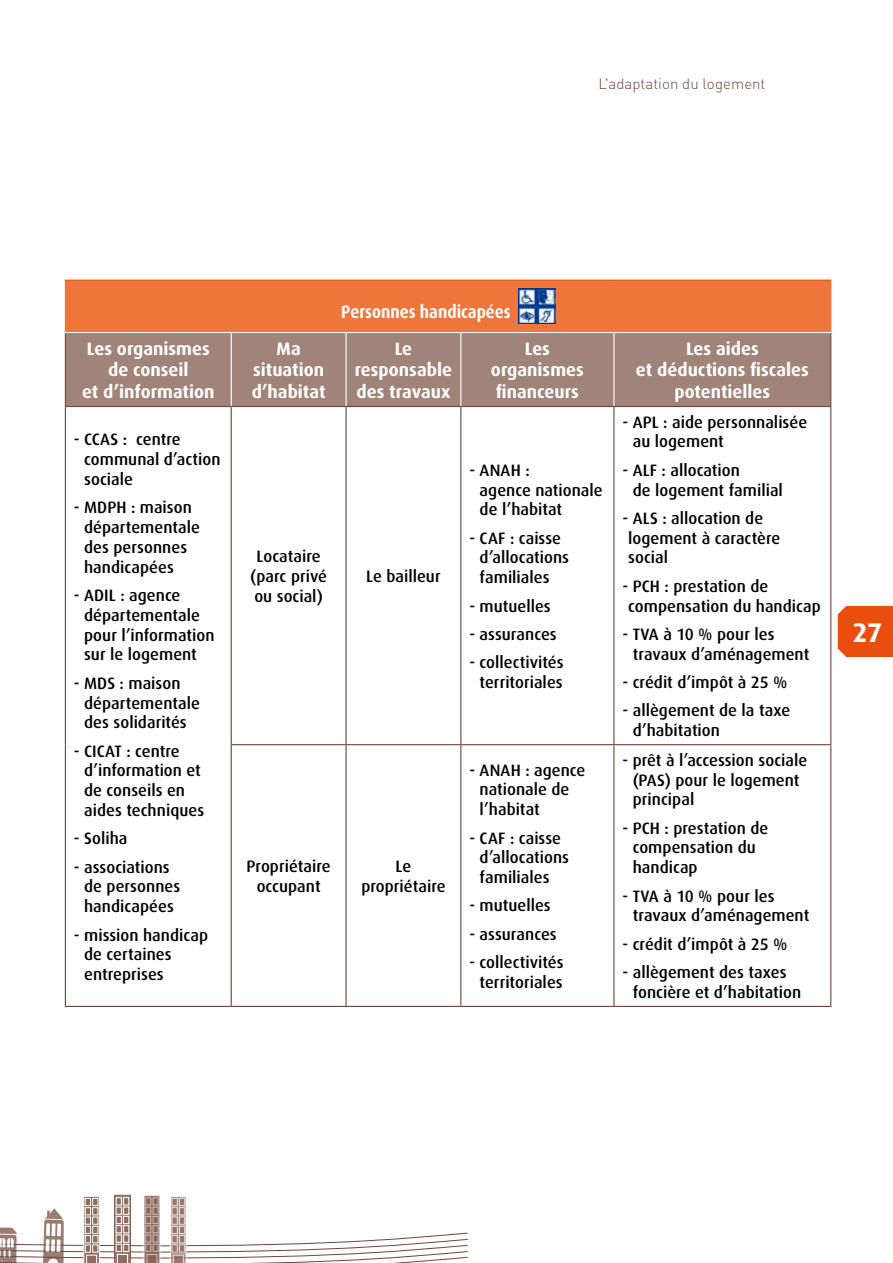
<style>
.page{position:relative;width:893px;height:1263px;background:#fff}
.page>*{position:absolute;margin:0;border:0;box-sizing:border-box;transform-origin:0 0}
.t1{font:700 27px "Dax OT";color:#fff}
.t2{font:700 18px/21.6px "Dax OT";color:#fff;text-align:center}
.t3{font:700 18px "Dax OT";color:#fff;scale:.9 1}
.t4{font:500 16.5px/19.8px "Dax OT";color:#000}
.t5{font:300 15px "DIN";letter-spacing:.005em;color:#6e4639}
</style>
<div class="page">
<div style="left:838px;top:606px;width:55px;height:51px;background:#e94e0f"></div>
<svg style="left:0;top:1195px;width:468px;height:68px"></svg>
<svg style="left:57px;top:1224px;width:4px;height:12px"></svg>
<svg style="left:52px;top:1223px;width:4px;height:13px"></svg>
<svg style="left:46px;top:1223px;width:4px;height:13px"></svg>
<svg style="left:57px;top:1239px;width:4px;height:13px"></svg>
<svg style="left:51px;top:1239px;width:4px;height:13px"></svg>
<svg style="left:46px;top:1239px;width:4px;height:13px"></svg>
<div style="left:65px;top:280px;width:766px;height:52px;background:#ee763b"></div>
<div style="left:66px;top:333px;width:764px;height:73px;background:#a18479"></div>
<svg style="left:66px;top:407px;width:764px;height:599px"></svg>
<hr style="left:65px;top:280px;width:166px;height:1px;background:#e94e0f">
<hr style="left:231px;top:280px;width:115px;height:1px;background:#e94e0f">
<hr style="left:346px;top:280px;width:115px;height:1px;background:#e94e0f">
<hr style="left:461px;top:280px;width:153px;height:1px;background:#e94e0f">
<hr style="left:614px;top:280px;width:217px;height:1px;background:#e94e0f">
<hr style="left:65px;top:333px;width:1px;height:73px;background:#6e4639">
<hr style="left:830px;top:333px;width:1px;height:73px;background:#6e4639">
<hr style="left:65px;top:406px;width:166px;height:1px;background:#6e4639">
<hr style="left:231px;top:406px;width:115px;height:1px;background:#6e4639">
<hr style="left:346px;top:406px;width:115px;height:1px;background:#6e4639">
<hr style="left:461px;top:406px;width:153px;height:1px;background:#6e4639">
<hr style="left:614px;top:406px;width:217px;height:1px;background:#6e4639">
<hr style="left:231px;top:333px;width:1px;height:73px;background:#fff">
<hr style="left:345px;top:333px;width:2px;height:73px;background:#fff">
<hr style="left:460px;top:333px;width:1px;height:73px;background:#fff">
<hr style="left:613px;top:333px;width:1px;height:73px;background:#fff">
<hr style="left:65px;top:407px;width:1px;height:338px;background:#6e4639">
<hr style="left:231px;top:407px;width:1px;height:337px;background:#6e4639">
<hr style="left:345px;top:407px;width:2px;height:337px;background:#6e4639">
<hr style="left:460px;top:407px;width:1px;height:337px;background:#6e4639">
<hr style="left:613px;top:407px;width:1px;height:337px;background:#6e4639">
<hr style="left:830px;top:407px;width:1px;height:337px;background:#6e4639">
<hr style="left:65px;top:745px;width:1px;height:261px;background:#6e4639">
<hr style="left:231px;top:745px;width:1px;height:261px;background:#6e4639">
<hr style="left:345px;top:745px;width:2px;height:261px;background:#6e4639">
<hr style="left:460px;top:745px;width:1px;height:261px;background:#6e4639">
<hr style="left:613px;top:745px;width:1px;height:261px;background:#6e4639">
<hr style="left:830px;top:745px;width:1px;height:261px;background:#6e4639">
<hr style="left:65px;top:1006px;width:166px;height:1px;background:#6e4639">
<hr style="left:231px;top:744px;width:115px;height:1px;background:#6e4639">
<hr style="left:346px;top:744px;width:115px;height:1px;background:#6e4639">
<hr style="left:461px;top:744px;width:153px;height:1px;background:#6e4639">
<hr style="left:614px;top:744px;width:217px;height:1px;background:#6e4639">
<hr style="left:231px;top:1006px;width:115px;height:1px;background:#6e4639">
<hr style="left:346px;top:1006px;width:115px;height:1px;background:#6e4639">
<hr style="left:461px;top:1006px;width:153px;height:1px;background:#6e4639">
<hr style="left:614px;top:1006px;width:217px;height:1px;background:#6e4639">
<img style="left:519px;top:289px;width:36px;height:35px">
<p class="t5" style="left:598px;top:74px;width:168px">L'adaptation du logement</p>
<p class="t3" style="left:341px;top:302px;width:190px">Personnes handicapées</p>
<p class="t2" style="left:82px;top:338px;width:134px">Les organismes de conseil<br>et d’information</p>
<p class="t2" style="left:252px;top:338px;width:75px">Ma situation d’habitat</p>
<p class="t2" style="left:355px;top:338px;width:99px">Le responsable des travaux</p>
<p class="t2" style="left:491px;top:338px;width:94px">Les organismes financeurs</p>
<p class="t2" style="left:636px;top:338px;width:174px">Les aides<br>et déductions fiscales potentielles</p>
<p class="t4" style="left:84px;top:430px;width:138px;text-indent:-10px">- CCAS : centre communal d’action sociale</p>
<p class="t4" style="left:84px;top:498px;width:117px;text-indent:-10px">- MDPH : maison départementale des personnes handicapées</p>
<p class="t4" style="left:84px;top:585px;width:132px;text-indent:-10px">- ADIL : agence départementale pour l’information sur le logement</p>
<p class="t4" style="left:84px;top:673px;width:117px;text-indent:-10px">- MDS : maison départementale des solidarités</p>
<p class="t4" style="left:84px;top:741px;width:122px;text-indent:-10px">- CICAT : centre d’information et de conseils en aides techniques</p>
<p class="t4" style="left:74px;top:829px;width:55px">- Soliha</p>
<p class="t4" style="left:84px;top:857px;width:98px;text-indent:-10px">- associations de personnes handicapées</p>
<p class="t4" style="left:84px;top:925px;width:125px;text-indent:-10px">- mission handicap de certaines entreprises</p>
<p class="t4" style="left:633px;top:412px;width:176px;text-indent:-10px">- APL : aide personnalisée au logement</p>
<p class="t4" style="left:633px;top:460px;width:152px;text-indent:-10px">- ALF : allocation<br>de logement familial</p>
<p class="t4" style="left:628px;top:508px;width:154px;text-indent:-6px">- ALS : allocation de logement à caractère social</p>
<p class="t4" style="left:628px;top:576px;width:194px;text-indent:-6px">- PCH : prestation de compensation du handicap</p>
<p class="t4" style="left:633px;top:624px;width:178px;text-indent:-10px">- TVA à 10 % pour les travaux d’aménagement</p>
<p class="t4" style="left:622px;top:672px;width:167px">- crédit d’impôt à 25 %</p>
<p class="t4" style="left:633px;top:701px;width:159px;text-indent:-10px">- allègement de la taxe d’habitation</p>
<p class="t4" style="left:480px;top:460px;width:124px;text-indent:-10px">- ANAH :<br>agence nationale de l’habitat</p>
<p class="t4" style="left:480px;top:528px;width:91px;text-indent:-10px">- CAF : caisse d’allocations familiales</p>
<p class="t4" style="left:469px;top:596px;width:83px">- mutuelles</p>
<p class="t4" style="left:469px;top:624px;width:89px">- assurances</p>
<p class="t4" style="left:469px;top:653px;width:96px;text-align:center">- collectivités territoriales</p>
<p class="t4" style="left:250px;top:547px;width:79px;text-align:center">Locataire (parc privé ou social)</p>
<p class="t4" style="left:366px;top:566px;width:76px">Le bailleur</p>
<p class="t4" style="left:633px;top:750px;width:176px;text-indent:-10px">- prêt à l’accession sociale (PAS) pour le logement principal</p>
<p class="t4" style="left:633px;top:818px;width:137px;text-indent:-10px">- PCH : prestation de compensation du handicap</p>
<p class="t4" style="left:633px;top:886px;width:178px;text-indent:-10px">- TVA à 10 % pour les travaux d’aménagement</p>
<p class="t4" style="left:622px;top:934px;width:167px">- crédit d’impôt à 25 %</p>
<p class="t4" style="left:633px;top:962px;width:170px;text-indent:-10px">- allègement des taxes foncière et d’habitation</p>
<p class="t4" style="left:480px;top:760px;width:107px;text-indent:-10px">- ANAH : agence nationale de l’habitat</p>
<p class="t4" style="left:480px;top:828px;width:91px;text-indent:-10px">- CAF : caisse d’allocations familiales</p>
<p class="t4" style="left:469px;top:896px;width:83px">- mutuelles</p>
<p class="t4" style="left:469px;top:924px;width:89px">- assurances</p>
<p class="t4" style="left:469px;top:952px;width:96px;text-align:center">- collectivités territoriales</p>
<p class="t4" style="left:247px;top:856px;width:86px;text-align:center">Propriétaire occupant</p>
<p class="t4" style="left:361px;top:856px;width:86px;text-align:center">Le propriétaire</p>
<h1 class="t1" style="left:853px;top:617px;width:31px">27</h1>
</div>
